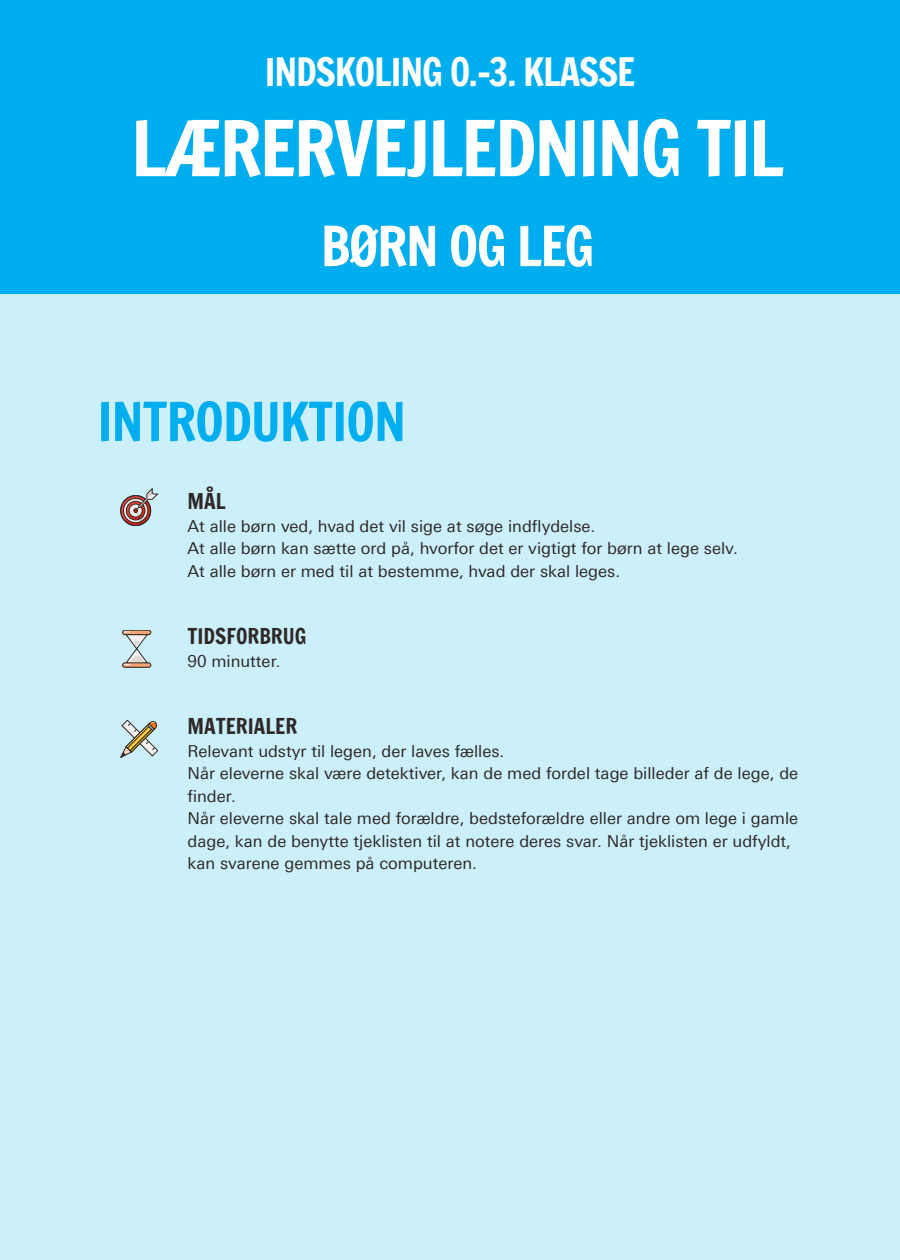
<style>
.page{position:relative;width:900px;height:1260px;background:#fff}
.page>*{position:absolute;margin:0;border:0;box-sizing:border-box;transform-origin:0 0}
.t1{font:75px "Francois One";letter-spacing:-.03em;color:#fff}
.t2{font:54px "Francois One";letter-spacing:-.03em;color:#fff}
.t3{font:52.5px "Francois One";letter-spacing:-.02em;color:#00aeef}
.t4{font:37.5px "Francois One";letter-spacing:-.03em;color:#fff}
.t5{font:21px "Francois One";color:#2e2926}
.t6{font:16.5px/22.5px "Univers Next Pro";color:#2e2926}
</style>
<div class="page">
<div style="left:0;top:294px;width:900px;height:966px;background:#cceffc"></div>
<div style="left:122px;top:630px;width:29px;height:5px;border:1px solid #2e2926;border-radius:2px"></div>
<div style="left:122px;top:663px;width:29px;height:5px;border:1px solid #2e2926;border-radius:2px"></div>
<svg style="left:123px;top:632px;width:27px;height:35px"></svg>
<div style="left:121px;top:495px;width:30px;height:31px;border:1px solid #2e2926;border-radius:50%"></div>
<div style="left:120px;top:495px;width:31px;height:31px;border:1px solid #2e2926;border-radius:50%"></div>
<svg style="left:121px;top:488px;width:37px;height:37px"></svg>
<svg style="left:120px;top:720px;width:38px;height:38px"></svg>
<div style="left:0;top:0;width:900px;height:294px;background:#00aeef"></div>
<h3 class="t4" style="left:265px;top:52px;width:372px">INDSKOLING 0.-3. KLASSE</h3>
<h1 class="t1" style="left:131px;top:106px;width:655px">LÆRERVEJLEDNING TIL</h1>
<h2 class="t2" style="left:321px;top:216px;width:275px">BØRN OG LEG</h2>
<h3 class="t3" style="left:98px;top:392px;width:310px">INTRODUKTION</h3>
<p class="t5" style="left:188px;top:490px;width:40px">MÅL</p>
<p class="t6" style="left:188px;top:515px;width:552px">At alle børn ved, hvad det vil sige at søge indflydelse.<br>At alle børn kan sætte ord på, hvorfor det er vigtigt for børn at lege selv.<br>At alle børn er med til at bestemme, hvad der skal leges.</p>
<p class="t5" style="left:188px;top:625px;width:120px">TIDSFORBRUG</p>
<p class="t6" style="left:188px;top:650px;width:95px">90 minutter.</p>
<p class="t5" style="left:188px;top:715px;width:111px">MATERIALER</p>
<p class="t6" style="left:188px;top:740px;width:612px">Relevant udstyr til legen, der laves fælles.<br>Når eleverne skal være detektiver, kan de med fordel tage billeder af de lege, de finder.<br>Når eleverne skal tale med forældre, bedsteforældre eller andre om lege i gamle dage, kan de benytte tjeklisten til at notere deres svar. Når tjeklisten er udfyldt, kan svarene gemmes på computeren.</p>
</div>
